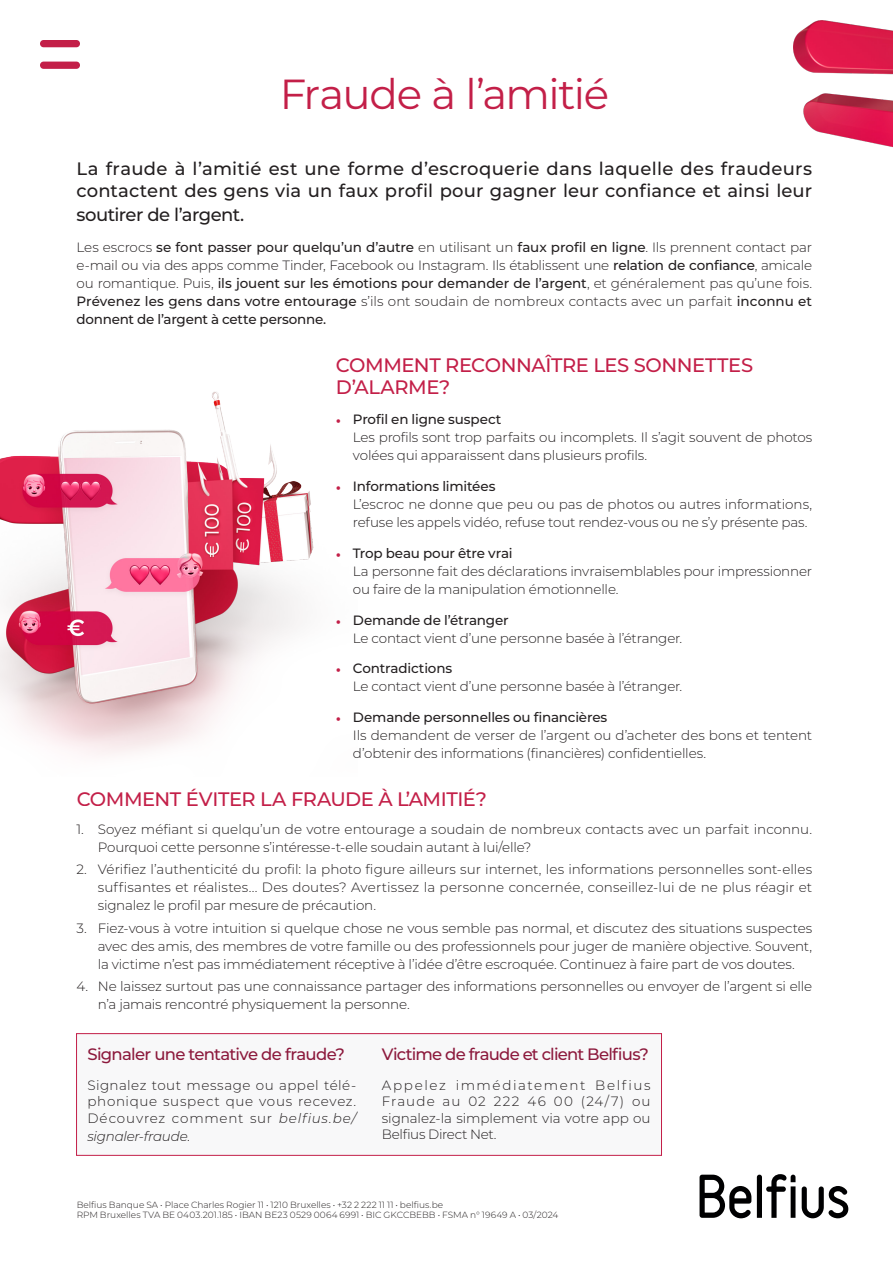
<style>
.page{position:relative;width:893px;height:1263px;background:#fff}
.page>*{position:absolute;margin:0;border:0;box-sizing:border-box;transform-origin:0 0}
.Title_1{font:42px "Belfius 21";letter-spacing:-.035em;color:#c31f48}
.Title_0{font:500 19.5px/22.5px "Belfius 21";letter-spacing:-.02em;color:#c31f48}
.t1{font:500 18px/23.2px "Belfius 21";color:#231f20;text-align:justify}
.inleiding__kan_varieren_in_corps{font:500 16.5px "Belfius 21";letter-spacing:-.045em;color:#8c193c}
.Body{font:300 13.5px/18px "Belfius 21";letter-spacing:-.01em;color:#231f20}
.t2{font:500 13.5px "Belfius 21";letter-spacing:-.01em;color:#231f20}
.Body-2{font:italic 300 13.5px "Belfius 21";letter-spacing:-.02em;color:#231f20}
.t3{font:300 9px/10.8px "Belfius 21";letter-spacing:.005em;color:#231f20}
.s1{font-weight:500}
.s2{font-family:"Minion Pro";font-weight:400;color:#c31f48}
.s3{font-style:italic}
</style>
<div class="page">
<svg style="left:699px;top:1175px;width:52px;height:43px"></svg>
<svg style="left:757px;top:1174px;width:38px;height:44px"></svg>
<svg style="left:802px;top:1186px;width:46px;height:32px"></svg>
<div style="left:40px;top:62px;width:40px;height:7px;background:#c31f48;border-radius:4px"></div>
<div style="left:40px;top:40px;width:40px;height:7px;background:#c31f48;border-radius:4px"></div>
<img style="left:793px;top:20px;width:100px;height:128px">
<img style="left:0;top:391px;width:314px;height:364px">
<div style="left:77px;top:1033px;width:584px;height:122px;background:#f8f8f9"></div>
<div style="left:76px;top:1033px;width:586px;height:122px;border:1px solid #c31f48"></div>
<p class="Title_1" style="left:280px;top:68px;width:331px">Fraude à l’amitié</p>
<h3 class="t1" style="left:77px;top:157px;width:737px">La fraude à l’amitié est une forme d’escroquerie dans laquelle des fraudeurs contactent des gens via un faux profil pour gagner leur confiance et ainsi leur soutirer de l’argent.</h3>
<p class="Body" style="left:77px;top:238px;width:737px;text-align:justify">Les escrocs <span class="s1">se font passer pour quelqu’un d’autre</span> en utilisant un <span class="s1">faux profil en ligne</span>. Ils prennent contact par e-mail ou via des apps comme Tinder, Facebook ou Instagram. Ils établissent une <span class="s1">relation de confiance</span>, amicale ou romantique. Puis, <span class="s1">ils jouent sur les émotions pour demander de l’argent</span>, et généralement pas qu’une fois.<br><span class="s1">Prévenez les gens dans votre entourage</span> s’ils ont soudain de nombreux contacts avec un parfait <span class="s1">inconnu et donnent de l’argent à cette personne.</span></p>
<p class="Title_0" style="left:336px;top:354px;width:419px">COMMENT RECONNAÎTRE LES SONNETTES<br>D’ALARME?</p>
<p class="t2" style="left:336px;top:411px;width:167px"><span class="s2">•</span> Profil en ligne suspect</p>
<p class="Body" style="left:353px;top:428px;width:461px">Les profils sont trop parfaits ou incomplets. Il s’agit souvent de photos volées qui apparaissent dans plusieurs profils.</p>
<p class="t2" style="left:336px;top:478px;width:161px"><span class="s2">•</span> Informations limitées</p>
<p class="Body" style="left:353px;top:495px;width:461px">L’escroc ne donne que peu ou pas de photos ou autres informations, refuse les appels vidéo, refuse tout rendez-vous ou ne s’y présente pas.</p>
<p class="t2" style="left:336px;top:544px;width:178px"><span class="s2">•</span> Trop beau pour être vrai</p>
<p class="Body" style="left:353px;top:562px;width:461px">La personne fait des déclarations invraisemblables pour impressionner ou faire de la manipulation émotionnelle.</p>
<p class="t2" style="left:336px;top:611px;width:174px"><span class="s2">•</span> Demande de l’étranger</p>
<p class="Body" style="left:353px;top:629px;width:331px">Le contact vient d’une personne basée à l’étranger.</p>
<p class="t2" style="left:336px;top:660px;width:118px"><span class="s2">•</span> Contradictions</p>
<p class="Body" style="left:353px;top:677px;width:331px">Le contact vient d’une personne basée à l’étranger.</p>
<p class="t2" style="left:336px;top:709px;width:273px"><span class="s2">•</span> Demande personnelles ou financières</p>
<p class="Body" style="left:353px;top:726px;width:461px">Ils demandent de verser de l’argent ou d’acheter des bons et tentent d’obtenir des informations (financières) confidentielles.</p>
<h2 class="Title_0" style="left:77px;top:787px;width:412px">COMMENT ÉVITER LA FRAUDE À L’AMITIÉ?</h2>
<p class="Body" style="left:98px;top:820px;width:716px;text-indent:-21px">1. Soyez méfiant si quelqu’un de votre entourage a soudain de nombreux contacts avec un parfait inconnu.<br>Pourquoi cette personne s’intéresse-t-elle soudain autant à lui/elle?</p>
<p class="Body" style="left:98px;top:860px;width:716px;text-align:justify;text-indent:-21px">2. Vérifiez l’authenticité du profil: la photo figure ailleurs sur internet, les informations personnelles sont-elles suffisantes et réalistes... Des doutes? Avertissez la personne concernée, conseillez-lui de ne plus réagir et signalez le profil par mesure de précaution.</p>
<p class="Body" style="left:98px;top:919px;width:716px;text-align:justify;text-indent:-21px">3. Fiez-vous à votre intuition si quelque chose ne vous semble pas normal, et discutez des situations suspectes avec des amis, des membres de votre famille ou des professionnels pour juger de manière objective. Souvent, la victime n’est pas immédiatement réceptive à l’idée d’être escroquée. Continuez à faire part de vos doutes.</p>
<p class="Body" style="left:98px;top:977px;width:716px;text-indent:-21px">4. Ne laissez surtout pas une connaissance partager des informations personnelles ou envoyer de l’argent si elle n’a jamais rencontré physiquement la personne.</p>
<p class="inleiding__kan_varieren_in_corps" style="left:87px;top:1044px;width:259px">Signaler une tentative de fraude?</p>
<p class="Body" style="left:87px;top:1077px;width:270px;line-height:16.5px;text-align:justify">Signalez tout message ou appel télé&shy;phonique suspect que vous recevez.<br>Découvrez comment sur <span class="s3">belfius.be/</span></p>
<p class="Body-2" style="left:87px;top:1128px;width:104px">signaler-fraude.</p>
<p class="inleiding__kan_varieren_in_corps" style="left:382px;top:1044px;width:269px">Victime de fraude et client Belfius?</p>
<p class="Body" style="left:382px;top:1077px;width:270px;line-height:16.5px;text-align:justify">Appelez immédiatement Belfius Fraude au 02 222 46 00 (24/7) ou signalez-la simplement via votre app ou Belfius Direct Net.</p>
<p class="t3" style="left:77px;top:1199px;width:483px">Belfius Banque SA • Place Charles Rogier 11 • 1210 Bruxelles • +32 2 222 11 11 • belfius.be<br>RPM Bruxelles TVA BE 0403.201.185 • IBAN BE23 0529 0064 6991 • BIC GKCCBEBB • FSMA n° 19649 A • 03/2024</p>
</div>
